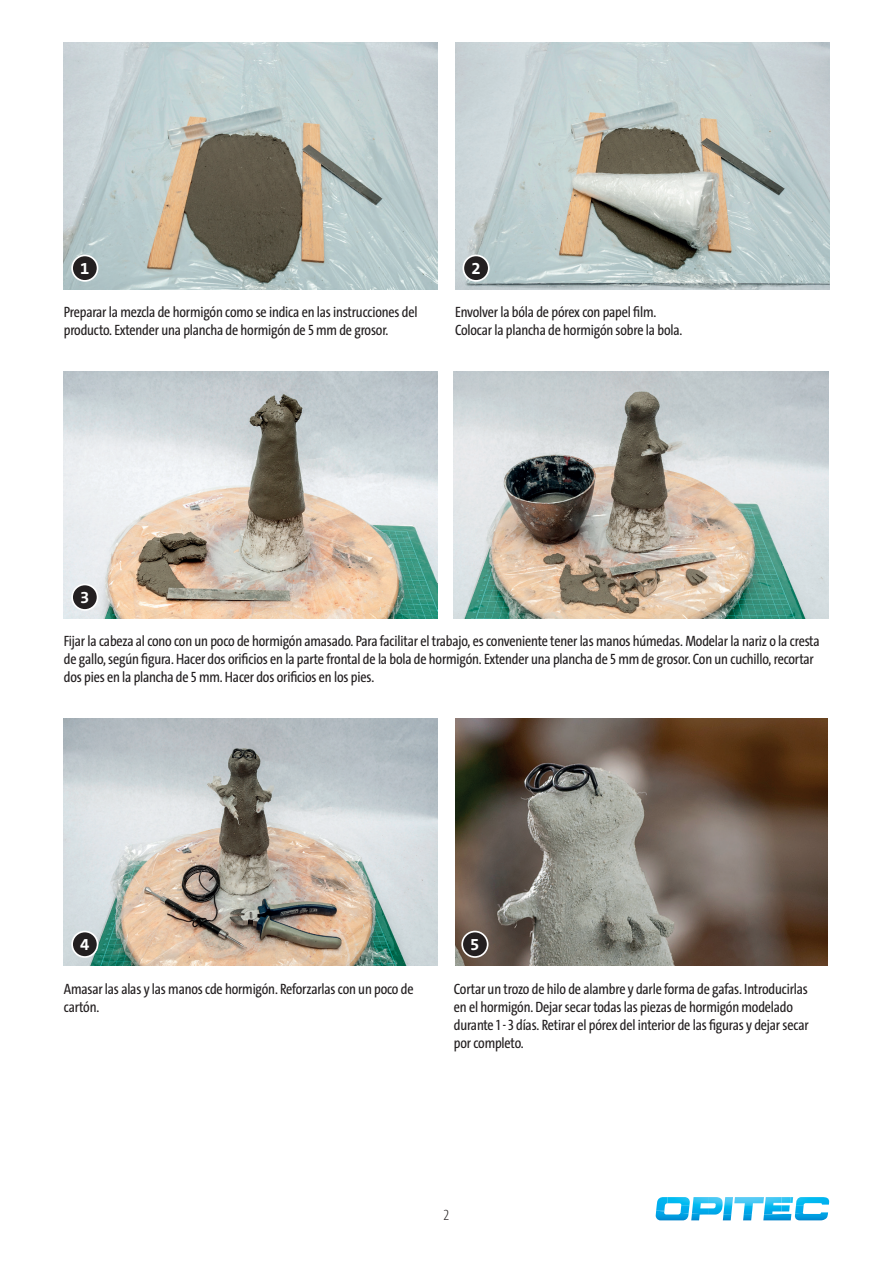
<style>
.page{position:relative;width:893px;height:1263px;background:#fff}
.page>*{position:absolute;margin:0;border:0;box-sizing:border-box;transform-origin:0 0}
.t1{font:700 16.8px "The Sans B W7";color:#fff}
.Anleitugns-Text_Desc{font:15px/18px "The Sans Cd LF5 Plain";letter-spacing:-.01em;color:#231f20}
.nicht_verwenden{font:200 15px "The Sans Cd LF2";color:#231f20}
</style>
<div class="page">
<svg style="left:655px;top:1197px;width:175px;height:24px"></svg>
<img style="left:455px;top:719px;width:372px;height:246px">
<img style="left:64px;top:43px;width:374px;height:246px">
<img style="left:64px;top:372px;width:374px;height:246px">
<img style="left:64px;top:719px;width:374px;height:246px">
<img style="left:454px;top:372px;width:374px;height:246px">
<img style="left:455px;top:43px;width:374px;height:246px">
<div style="left:72px;top:255px;width:26px;height:26px;background:#231f20;border-radius:50%"></div>
<div style="left:71px;top:255px;width:27px;height:27px;border:2px solid #fff;border-radius:50%"></div>
<div style="left:72px;top:584px;width:26px;height:26px;background:#231f20;border-radius:50%"></div>
<div style="left:71px;top:584px;width:27px;height:27px;border:2px solid #fff;border-radius:50%"></div>
<div style="left:72px;top:931px;width:26px;height:26px;background:#231f20;border-radius:50%"></div>
<div style="left:71px;top:931px;width:27px;height:27px;border:2px solid #fff;border-radius:50%"></div>
<div style="left:462px;top:931px;width:26px;height:26px;background:#231f20;border-radius:50%"></div>
<div style="left:461px;top:931px;width:27px;height:27px;border:2px solid #fff;border-radius:50%"></div>
<div style="left:463px;top:255px;width:26px;height:26px;background:#231f20;border-radius:50%"></div>
<div style="left:462px;top:255px;width:28px;height:27px;border:2px solid #fff;border-radius:50%"></div>
<p class="t1" style="left:80px;top:257px;width:11px">1</p>
<p class="t1" style="left:471px;top:257px;width:11px">2</p>
<p class="Anleitugns-Text_Desc" style="left:64px;top:303px;width:355px">Preparar la mezcla de hormigón como se indica en las instrucciones del producto. Extender una plancha de hormigón de 5 mm de grosor.</p>
<p class="Anleitugns-Text_Desc" style="left:455px;top:303px;width:203px">Envolver la bóla de pórex con papel film.</p>
<p class="Anleitugns-Text_Desc" style="left:455px;top:321px;width:229px">Colocar la plancha de hormigón sobre la bola.</p>
<p class="t1" style="left:80px;top:586px;width:11px">3</p>
<p class="Anleitugns-Text_Desc" style="left:64px;top:632px;width:757px">Fijar la cabeza al cono con un poco de hormigón amasado. Para facilitar el trabajo, es conveniente tener las manos húmedas. Modelar la nariz o la cresta de gallo, según figura. Hacer dos orificios en la parte frontal de la bola de hormigón. Extender una plancha de 5 mm de grosor. Con un cuchillo, recortar dos pies en la plancha de 5 mm. Hacer dos orificios en los pies.</p>
<p class="t1" style="left:80px;top:933px;width:11px">4</p>
<p class="t1" style="left:470px;top:933px;width:11px">5</p>
<p class="Anleitugns-Text_Desc" style="left:64px;top:979px;width:351px">Amasar las alas y las manos cde hormigón. Reforzarlas con un poco de cartón.</p>
<p class="Anleitugns-Text_Desc" style="left:454px;top:979px;width:356px">Cortar un trozo de hilo de alambre y darle forma de gafas. Introducirlas en el hormigón. Dejar secar todas las piezas de hormigón modelado durante 1 - 3 días. Retirar el pórex del interior de las figuras y dejar secar por completo.</p>
<p class="nicht_verwenden" style="left:444px;top:1206px;width:7px">2</p>
</div>
